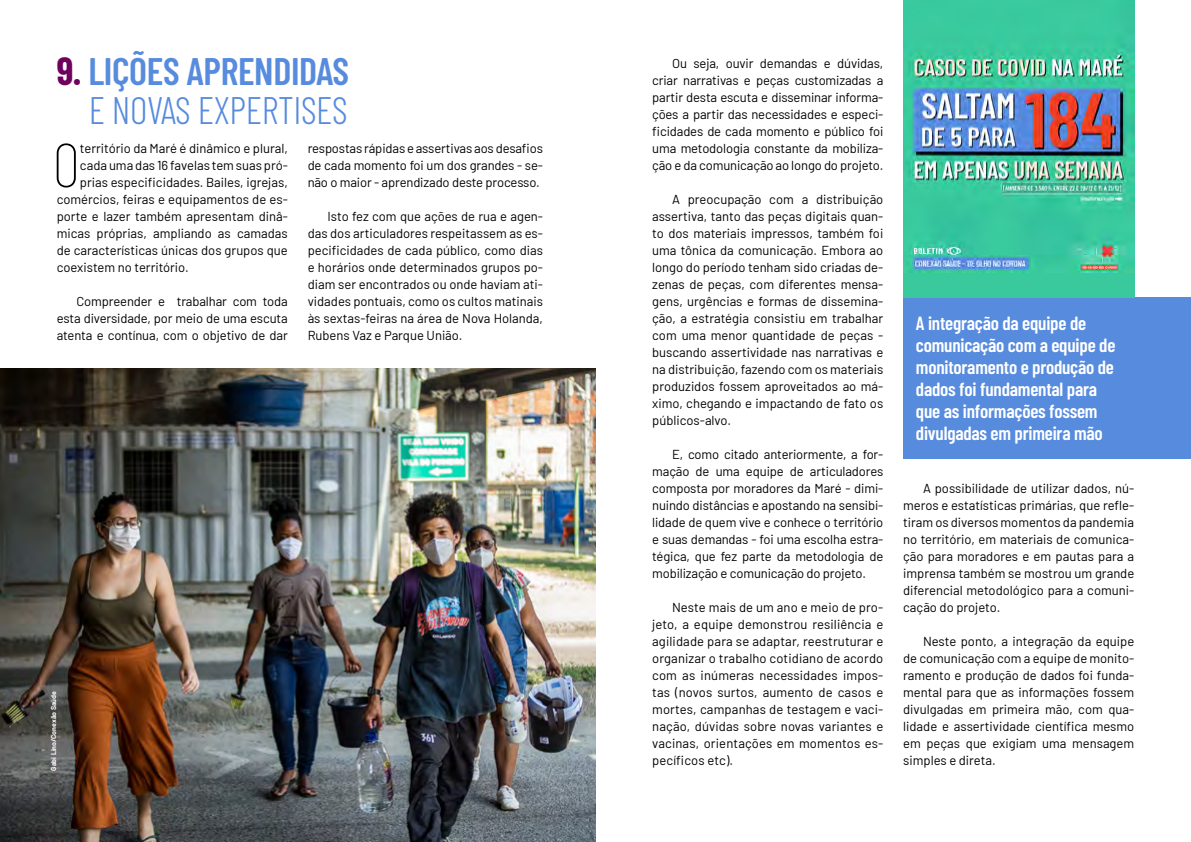
<style>
.page{position:relative;width:1191px;height:842px;background:#fff}
.page>*{position:absolute;margin:0;border:0;box-sizing:border-box;transform-origin:0 0}
.t1{font:100 61.6px "Barlow Condensed";color:#000}
.t2{font:600 38.3px/38.7px "Barlow Condensed";letter-spacing:-.01em;color:#578bdd;text-align:right}
.t3{font:600 19px/22px "Barlow Condensed";letter-spacing:-.01em;color:#fff}
.t4{font:13px/17px "Barlow";color:#000;text-align:justify}
.t5{font:700 7px "Barlow";color:#fff}
.s1{font-weight:700;color:#6e005e}
.s2{font-weight:300}
</style>
<div class="page">
<div style="left:903px;top:298px;width:288px;height:161px;background:#578bdd"></div>
<img style="left:0;top:369px;width:595px;height:473px">
<div style="left:903px;top:0;width:231px;height:298px;background:#3ac99d"></div>
<img style="left:903px;top:39px;width:231px;height:233px">
<h2 class="t2" style="left:57px;top:50px;width:294px"><span class="s1">9.</span> LIÇÕES APRENDIDAS<br><span class="s2">E NOVAS EXPERTISES</span></h2>
<h1 class="t1" style="left:53px;top:121px;width:29px">O</h1>
<p class="t4" style="left:80px;top:139px;width:209px">território da Maré é dinâmico e plural,</p>
<p class="t4" style="left:308px;top:139px;width:237px">respostas rápidas e assertivas aos desafios de cada momento foi um dos grandes - se&shy;não o maior - aprendizado deste processo.</p>
<p class="t4" style="left:308px;top:207px;width:237px;text-indent:20px">Isto fez com que ações de rua e agen&shy;das dos articuladores respeitassem as es&shy;pecificidades de cada público, como dias e horários onde determinados grupos po&shy;diam ser encontrados ou onde haviam ati&shy;vidades pontuais, como os cultos matinais às sextas-feiras na área de Nova Holanda, Rubens Vaz e Parque União.</p>
<p class="t4" style="left:80px;top:156px;width:209px">cada uma das 16 favelas tem suas pró-</p>
<p class="t4" style="left:80px;top:173px;width:209px">prias especificidades. Bailes, igrejas,</p>
<p class="t4" style="left:57px;top:190px;width:233px">comércios, feiras e equipamentos de es-</p>
<p class="t4" style="left:57px;top:207px;width:233px">porte e lazer também apresentam dinâ-</p>
<p class="t4" style="left:57px;top:224px;width:233px">micas próprias, ampliando as camadas</p>
<p class="t4" style="left:57px;top:241px;width:233px">de características únicas dos grupos que</p>
<p class="t4" style="left:57px;top:258px;width:134px">coexistem no território.</p>
<p class="t4" style="left:57px;top:292px;width:233px;text-indent:20px">Compreender e trabalhar com toda esta diversidade, por meio de uma escuta atenta e contínua, com o objetivo de dar</p>
<p class="t5" style="left:49px;top:770px;width:81px;rotate:-90deg">Gabi Lino/Conexão Saúde</p>
<p class="t4" style="left:652px;top:54px;width:233px;text-indent:20px">Ou seja, ouvir demandas e dúvidas, criar narrativas e peças customizadas a partir desta escuta e disseminar informa&shy;ções a partir das necessidades e especi&shy;ficidades de cada momento e público foi uma metodologia constante da mobiliza&shy;ção e da comunicação ao longo do projeto.</p>
<p class="t4" style="left:652px;top:190px;width:233px;text-indent:20px">A preocupação com a distribuição assertiva, tanto das peças digitais quan&shy;to dos materiais impressos, também foi uma tônica da comunicação. Embora ao longo do período tenham sido criadas de&shy;zenas de peças, com diferentes mensa&shy;gens, urgências e formas de dissemina&shy;ção, a estratégia consistiu em trabalhar com uma menor quantidade de peças - buscando assertividade nas narrativas e na distribuição, fazendo com os materiais produzidos fossem aproveitados ao má&shy;ximo, chegando e impactando de fato os públicos-alvo.</p>
<p class="t4" style="left:652px;top:445px;width:233px;text-indent:20px">E, como citado anteriormente, a for&shy;mação de uma equipe de articuladores composta por moradores da Maré - dimi&shy;nuindo distâncias e apostando na sensibi&shy;lidade de quem vive e conhece o território e suas demandas - foi uma escolha estra&shy;tégica, que fez parte da metodologia de mobilização e comunicação do projeto.</p>
<p class="t4" style="left:652px;top:598px;width:233px;text-indent:20px">Neste mais de um ano e meio de pro&shy;jeto, a equipe demonstrou resiliência e agilidade para se adaptar, reestruturar e organizar o trabalho cotidiano de acordo com as inúmeras necessidades impos&shy;tas (novos surtos, aumento de casos e mortes, campanhas de testagem e vaci&shy;nação, dúvidas sobre novas variantes e vacinas, orientações em momentos es&shy;pecíficos etc).</p>
<h3 class="t3" style="left:916px;top:311px;width:201px">A integração da equipe de comunicação com a equipe de monitoramento e produção de dados foi fundamental para que as informações fossem divulgadas em primeira mão</h3>
<p class="t4" style="left:903px;top:479px;width:233px;text-indent:20px">A possibilidade de utilizar dados, nú&shy;meros e estatísticas primárias, que refle&shy;tiram os diversos momentos da pandemia no território, em materiais de comunica&shy;ção para moradores e em pautas para a imprensa também se mostrou um grande diferencial metodológico para a comuni&shy;cação do projeto.</p>
<p class="t4" style="left:903px;top:632px;width:233px;text-indent:20px">Neste ponto, a integração da equipe de comunicação com a equipe de monito&shy;ramento e produção de dados foi funda&shy;mental para que as informações fossem divulgadas em primeira mão, com qua&shy;lidade e assertividade científica mesmo em peças que exigiam uma mensagem simples e direta.</p>
</div>
